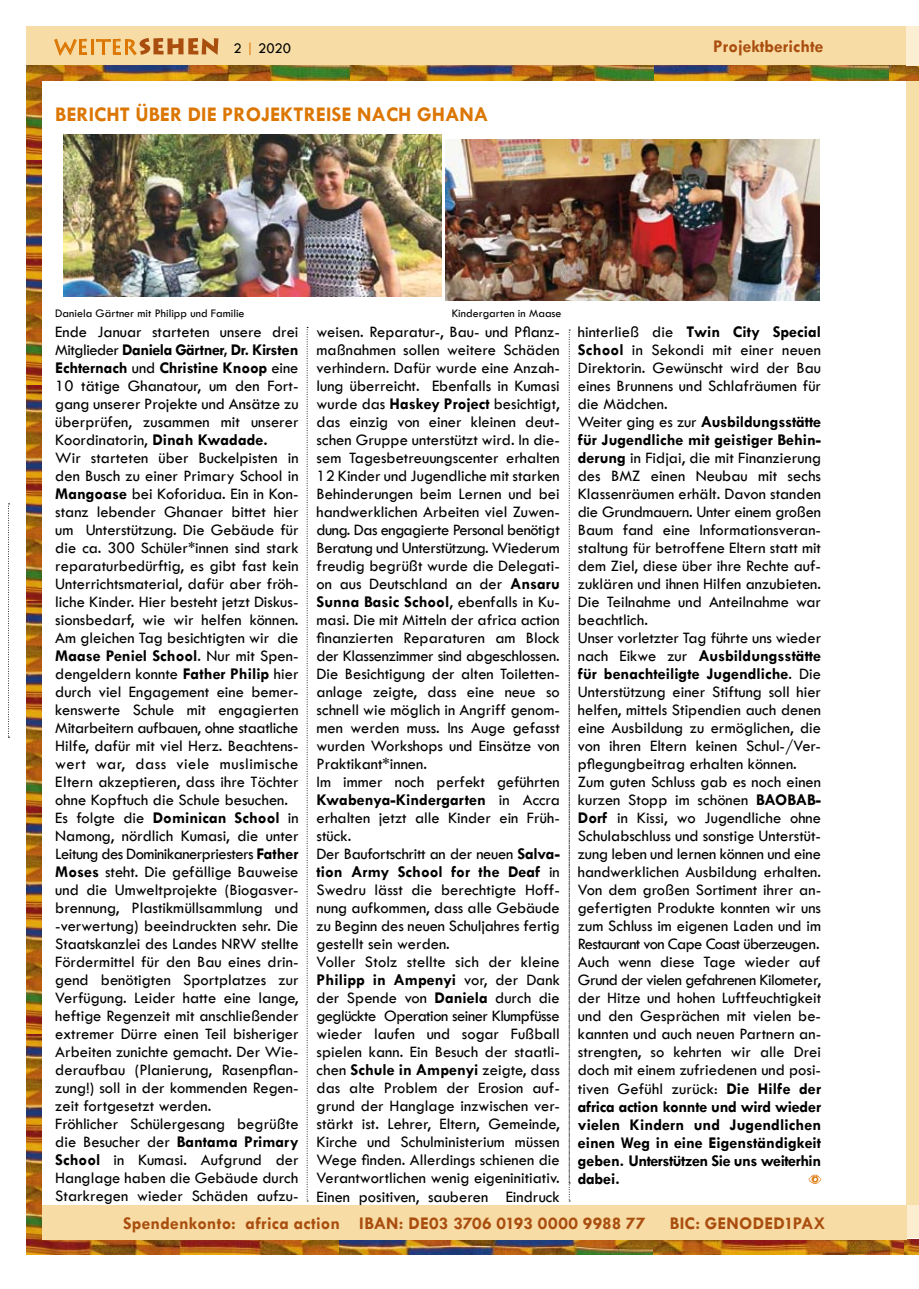
<style>
.page{position:relative;width:919px;height:1289px;background:#fff}
.page>*{position:absolute;margin:0;border:0;box-sizing:border-box;transform-origin:0 0}
.t1{font:700 21px "Tw Cen";color:#dc7602}
.t2{font:21px "Lithos Pro";color:#dc7602}
.t3{font:700 18px "Tw Cen";letter-spacing:.01em;color:#aa4e0f}
.t4{font:16.5px/18px "Tw Cen";color:#000}
.t5{font:15px "Tw Cen";color:#000}
.t6{font:12px "Tw Cen";color:#000}
.s1{color:#dc7602}
.s2{font-weight:700}
</style>
<div class="page">
<div style="left:26px;top:26px;width:880px;height:50px;background:#f7dda5"></div>
<img style="left:41px;top:65px;width:613px;height:15px">
<img style="left:26px;top:65px;width:15px;height:95px">
<img style="left:26px;top:160px;width:15px;height:225px">
<img style="left:26px;top:385px;width:15px;height:216px">
<img style="left:26px;top:601px;width:15px;height:210px">
<img style="left:26px;top:811px;width:15px;height:427px">
<img style="left:26px;top:1238px;width:878px;height:15px">
<img style="left:654px;top:65px;width:252px;height:15px">
<svg style="left:904px;top:1239px;width:2px;height:14px"></svg>
<svg style="left:54px;top:38px;width:164px;height:18px"></svg>
<div style="left:906px;top:64px;width:12px;height:1173px;background:#f7dfaa"></div>
<img style="left:906px;top:1238px;width:12px;height:15px">
<div style="left:906px;top:26px;width:12px;height:39px;background:#fceed3"></div>
<div style="left:906px;top:1205px;width:12px;height:32px;background:#fcedd1"></div>
<div style="left:42px;top:1205px;width:864px;height:34px;background:#f7dda5"></div>
<svg style="left:8px;top:503px;width:2px;height:235px"></svg>
<svg style="left:808px;top:1174px;width:13px;height:9px"></svg>
<svg style="left:307px;top:327px;width:1px;height:874px"></svg>
<img style="left:445px;top:139px;width:374px;height:162px">
<img style="left:63px;top:134px;width:378px;height:162px">
<svg style="left:568px;top:330px;width:2px;height:871px"></svg>
<p class="t2" style="left:54px;top:35px;width:84px">WEITER</p>
<p class="t5" style="left:233px;top:39px;width:59px">2 <span class="s1">|</span> 2020</p>
<p class="t3" style="left:713px;top:36px;width:111px">Projektberichte</p>
<p class="t1" style="left:55px;top:101px;width:23px">Berich</p>
<p class="t1" style="left:120px;top:101px;width:41px">t über</p>
<p class="t1" style="left:188px;top:101px;width:59px">die Projek</p>
<p class="t1" style="left:293px;top:101px;width:21px">treise</p>
<p class="t1" style="left:357px;top:101px;width:14px">nach</p>
<p class="t1" style="left:417px;top:101px;width:15px">Ghana</p>
<p class="t6" style="left:55px;top:306px;width:191px">Daniela Gärtner mit Philipp und Familie</p>
<p class="t6" style="left:451px;top:306px;width:111px">Kindergarten in Maase</p>
<p class="t4" style="left:55px;top:322px;width:245px">Ende Januar starteten unsere drei Mitglieder <span class="s2">Daniela Gärtner, Dr. Kirsten Echternach</span> und <span class="s2">Christine Knoop</span> eine 10 tätige Ghanatour, um den Fort&shy;gang unserer Projekte und Ansätze zu überprüfen, zusammen mit unserer Koordinatorin, <span class="s2">Dinah Kwadade.<br></span>Wir starteten über Buckelpisten in den Busch zu einer Primary School in <span class="s2">Mangoase</span> bei Koforidua. Ein in Kon&shy;stanz lebender Ghanaer bittet hier um Unterstützung. Die Gebäude für die ca. 300 Schüler*innen sind stark reparaturbedürftig, es gibt fast kein Unterrichtsmaterial, dafür aber fröh&shy;liche Kinder. Hier besteht jetzt Diskus&shy;sionsbedarf, wie wir helfen können.<br>Am gleichen Tag besichtigten wir die <span class="s2">Maase Peniel School</span>. Nur mit Spen&shy;dengeldern konnte <span class="s2">Father Philip</span> hier durch viel Engagement eine bemer&shy;kenswerte Schule mit engagierten Mitarbeitern aufbauen, ohne staatliche Hilfe, dafür mit viel Herz. Beachtens&shy;wert war, dass viele muslimische Eltern akzeptieren, dass ihre Töchter ohne Kopftuch die Schule besuchen.<br>Es folgte die <span class="s2">Dominican School</span> in Namong, nördlich Kumasi, die unter Leitung des Dominikanerpriesters <span class="s2">Father Moses</span> steht. Die gefällige Bauweise und die Umweltprojekte (Biogasver&shy;brennung, Plastikmüllsammlung und -verwertung) beeindruckten sehr. Die Staatskanzlei des Landes NRW stellte Fördermittel für den Bau eines drin&shy;gend benötigten Sportplatzes zur Verfügung. Leider hatte eine lange, heftige Regenzeit mit anschließender extremer Dürre einen Teil bisheriger Arbeiten zunichte gemacht. Der Wie&shy;deraufbau (Planierung, Rasenpflan&shy;zung!) soll in der kommenden Regen&shy;zeit fortgesetzt werden.<br>Fröhlicher Schülergesang begrüßte die Besucher der <span class="s2">Bantama Primary School</span> in Kumasi. Aufgrund der Hanglage haben die Gebäude durch Starkregen wieder Schäden aufzu-</p>
<p class="t4" style="left:316px;top:323px;width:245px">weisen. Reparatur-, Bau- und Pflanz&shy;maßnahmen sollen weitere Schäden verhindern. Dafür wurde eine Anzah&shy;lung überreicht. Ebenfalls in Kumasi wurde das <span class="s2">Haskey Project</span> besichtigt, das einzig von einer kleinen deut&shy;schen Gruppe unterstützt wird. In die&shy;sem Tagesbetreuungscenter erhalten 12 Kinder und Jugendliche mit starken Behinderungen beim Lernen und bei handwerklichen Arbeiten viel Zuwen&shy;dung. Das engagierte Personal benötigt Beratung und Unterstützung. Wiederum freudig begrüßt wurde die Delegati&shy;on aus Deutschland an der <span class="s2">Ansaru Sunna Basic School</span>, ebenfalls in Ku&shy;masi. Die mit Mitteln der africa action finanzierten Reparaturen am Block der Klassenzimmer sind abgeschlossen.<br>Die Besichtigung der alten Toiletten&shy;anlage zeigte, dass eine neue so schnell wie möglich in Angriff genom&shy;men werden muss. Ins Auge gefasst wurden Workshops und Einsätze von Praktikant*innen.<br>Im immer noch perfekt geführten <span class="s2">Kwabenya-Kindergarten</span> in Accra erhalten jetzt alle Kinder ein Früh&shy;stück.<br>Der Baufortschritt an der neuen <span class="s2">Salva&shy;tion Army School for the Deaf</span> in Swedru lässt die berechtigte Hoff&shy;nung aufkommen, dass alle Gebäude zu Beginn des neuen Schuljahres fertig gestellt sein werden.<br>Voller Stolz stellte sich der kleine <span class="s2">Philipp in Ampenyi</span> vor, der Dank der Spende von <span class="s2">Daniela</span> durch die geglückte Operation seiner Klumpfüsse wieder laufen und sogar Fußball spielen kann. Ein Besuch der staatli&shy;chen <span class="s2">Schule in Ampenyi</span> zeigte, dass das alte Problem der Erosion auf&shy;grund der Hanglage inzwischen ver&shy;stärkt ist. Lehrer, Eltern, Gemeinde, Kirche und Schulministerium müssen Wege finden. Allerdings schienen die Verantwortlichen wenig eigeninitiativ.<br>Einen positiven, sauberen Eindruck</p>
<p class="t4" style="left:578px;top:323px;width:245px">hinterließ die <span class="s2">Twin City Special School</span> in Sekondi mit einer neuen Direktorin. Gewünscht wird der Bau eines Brunnens und Schlafräumen für die Mädchen.<br>Weiter ging es zur <span class="s2">Ausbildungsstätte für Jugendliche mit geistiger Behin&shy;derung</span> in Fidjai, die mit Finanzierung des BMZ einen Neubau mit sechs Klassenräumen erhält. Davon standen die Grundmauern. Unter einem großen Baum fand eine Informationsveran&shy;staltung für betroffene Eltern statt mit dem Ziel, diese über ihre Rechte auf&shy;zuklären und ihnen Hilfen anzubieten.<br>Die Teilnahme und Anteilnahme war beachtlich.<br>Unser vorletzter Tag führte uns wieder nach Eikwe zur <span class="s2">Ausbildungsstätte für benachteiligte Jugendliche</span>. Die Unterstützung einer Stiftung soll hier helfen, mittels Stipendien auch denen eine Ausbildung zu ermöglichen, die von ihren Eltern keinen Schul-/Ver&shy;pflegungbeitrag erhalten können.<br>Zum guten Schluss gab es noch einen kurzen Stopp im schönen <span class="s2">BAOBAB-Dorf</span> in Kissi, wo Jugendliche ohne Schulabschluss und sonstige Unterstüt&shy;zung leben und lernen können und eine handwerklichen Ausbildung erhalten.<br>Von dem großen Sortiment ihrer an&shy;gefertigten Produkte konnten wir uns zum Schluss im eigenen Laden und im Restaurant von Cape Coast überzeugen.<br>Auch wenn diese Tage wieder auf Grund der vielen gefahrenen Kilometer, der Hitze und hohen Luftfeuchtigkeit und den Gesprächen mit vielen be&shy;kannten und auch neuen Partnern an&shy;strengten, so kehrten wir alle Drei doch mit einem zufriedenen und posi&shy;tiven Gefühl zurück: <span class="s2">Die Hilfe der africa action konnte und wird wieder vielen Kindern und Jugendlichen einen Weg in eine Eigenständigkeit geben. Unterstützen Sie uns weiterhin dabei.</span></p>
<p class="t3" style="left:123px;top:1212px;width:524px">Spendenkonto: africa action IBAN: DE03 3706 0193 0000 9988 77</p>
<p class="t3" style="left:669px;top:1212px;width:157px">BIC: GENODED1PAX</p>
</div>
